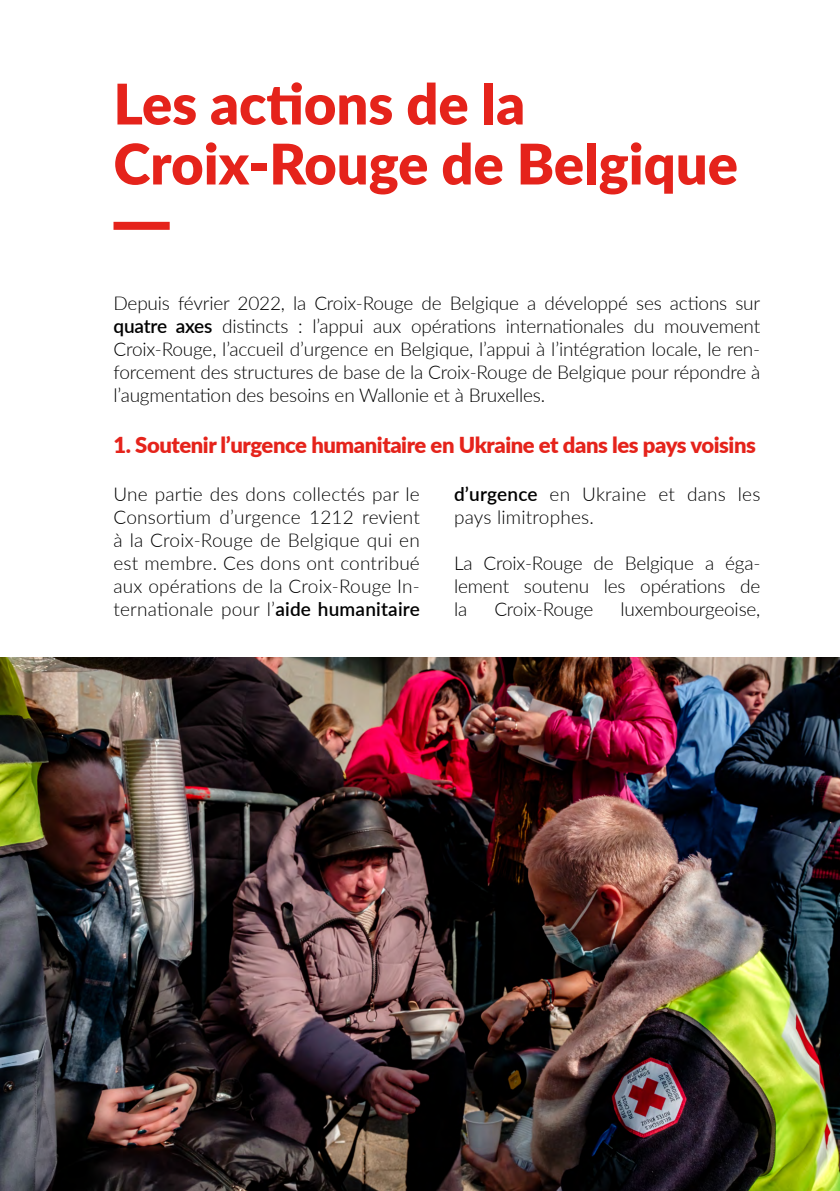
<style>
.page{position:relative;width:840px;height:1191px;background:#fff}
.page>*{position:absolute;margin:0;border:0;box-sizing:border-box;transform-origin:0 0}
.t1{font:900 56px/60px "Lato";color:#e5231b}
.t2{font:900 22px "Lato";letter-spacing:-.02em;color:#e5231b}
.t3{font:300 19px/22.8px "Lato";letter-spacing:-.01em;color:#000;text-align:justify}
.t4{font:300 19px/22.8px "Lato";letter-spacing:.01em;color:#000}
.s1{font-weight:600}
</style>
<div class="page">
<img style="left:0;top:658px;width:839px;height:533px">
<div style="left:113px;top:222px;width:57px;height:8px;background:#e5231b"></div>
<h1 class="t1" style="left:113px;top:72px;width:625px">Les actions de la<br>Croix-Rouge de Belgique</h1>
<p class="t3" style="left:113px;top:291px;width:648px">Depuis février 2022, la Croix-Rouge de Belgique a développé ses actions sur <span class="s1">quatre axes</span> distincts : l’appui aux opérations internationales du mouvement Croix-Rouge, l’accueil d’urgence en Belgique, l’appui à l’intégration locale, le ren&shy;forcement des structures de base de la Croix-Rouge de Belgique pour répondre à l’augmentation des besoins en Wallonie et à Bruxelles.</p>
<p class="t2" style="left:113px;top:428px;width:643px">1. Soutenir l’urgence humanitaire en Ukraine et dans les pays voisins</p>
<p class="t3" style="left:113px;top:482px;width:308px">Une partie des dons collectés par le Consortium d’urgence 1212 revient à la Croix-Rouge de Belgique qui en est membre. Ces dons ont contribué aux opérations de la Croix-Rouge In&shy;ternationale pour l’<span class="s1">aide humanitaire</span></p>
<p class="t4" style="left:454px;top:482px;width:308px"><span class="s1">d’urgence</span> en Ukraine et dans les pays limitrophes.</p>
<p class="t3" style="left:454px;top:551px;width:308px">La Croix-Rouge de Belgique a éga&shy;lement soutenu les opérations de la</p>
<p class="t3" style="left:494px;top:596px;width:100px">Croix-Rouge</p>
<p class="t3" style="left:620px;top:596px;width:141px">luxembourgeoise,</p>
</div>
